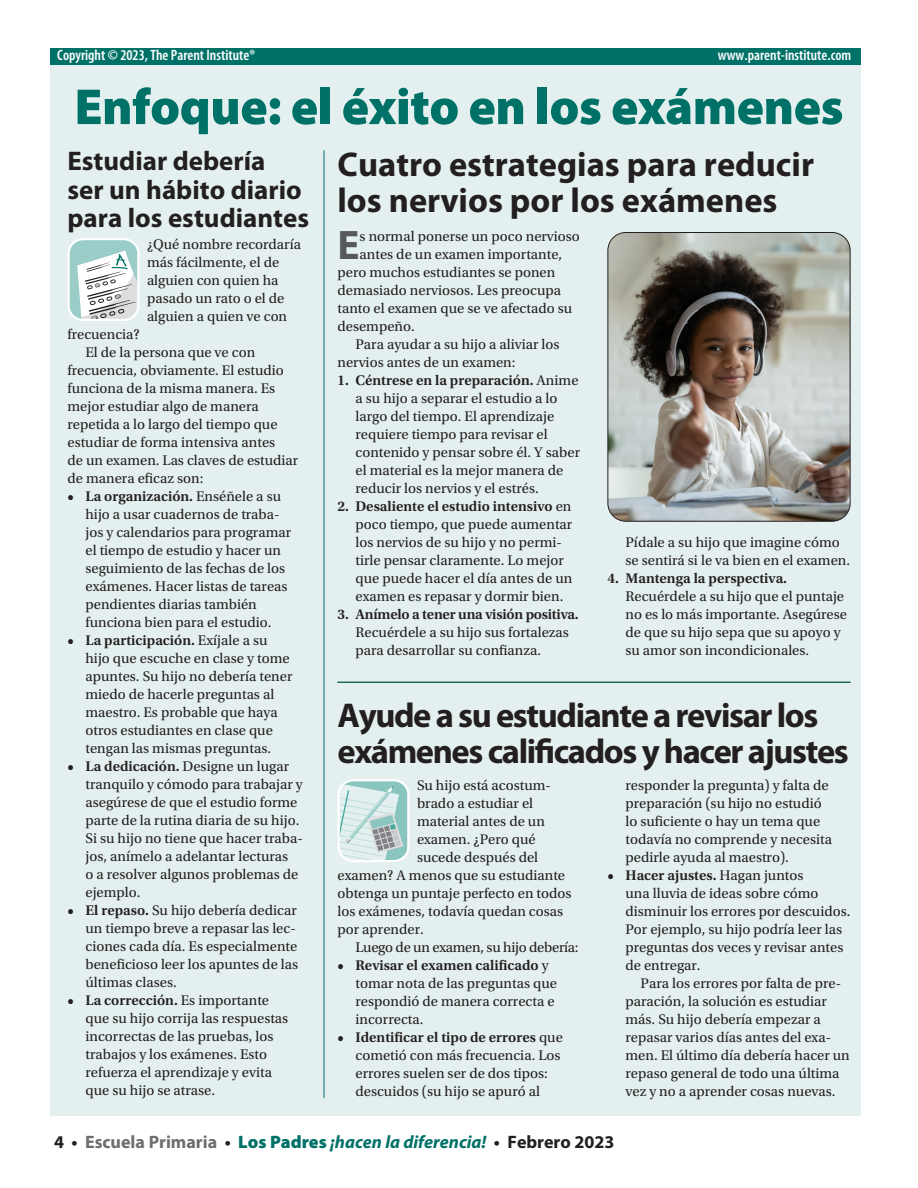
<style>
.page{position:relative;width:918px;height:1188px;background:#fff}
.page>*{position:absolute;margin:0;border:0;box-sizing:border-box;transform-origin:0 0}
.t1{font:900 51px "Myriad Pro";letter-spacing:-.01em;color:#007167}
.t2{font:700 41.4px "Myriad Pro";color:#57585a}
.t3{font:700 34.5px/36px "Myriad Pro";letter-spacing:-.04em;color:#231f20}
.t4{font:700 34.5px/36px "Myriad Pro";color:#231f20}
.t5{font:700 27px/28.5px "Myriad Pro";color:#231f20}
.t6{font:italic 700 18px "Myriad Pro";color:#007167}
.t7{font:600 condensed 15px "Myriad Pro";color:#fff}
.t8{font:14.7px/18px "Utopia Std";color:#231f20}
.t9{font:600 14.7px "Utopia Std";letter-spacing:-.015em;color:#231f20}
.t10{font:14.7px "Utopia Std";letter-spacing:-.02em;color:#231f20}
.s1{font-weight:600}
.s2{font-style:normal;color:#231f20}
.s3{font-style:normal;color:#6c6d70}
.s4{font-weight:900;font-style:normal}
</style>
<div class="page">
<div style="left:50px;top:64px;width:811px;height:1052px;background:#e4f0ef"></div>
<hr style="left:338px;top:682px;width:512px;height:1px;background:#007167">
<div style="left:50px;top:48px;width:811px;height:16px;background:#007167"></div>
<hr style="left:324px;top:150px;width:1px;height:948px;background:#007167">
<svg style="left:68px;top:238px;width:72px;height:83px;background:#c8d9d7"></svg>
<svg style="left:338px;top:779px;width:72px;height:83px"></svg>
<img style="left:608px;top:232px;width:242px;height:289px">
<div style="left:608px;top:232px;width:242px;height:290px;border:1px solid #231f20;border-radius:18px"></div>
<p class="t7" style="left:57px;top:46px;width:199px">Copyright © 2023, The Parent Institute®</p>
<p class="t7" style="left:718px;top:46px;width:135px">www.parent-institute.com</p>
<h1 class="t1" style="left:74px;top:73px;width:771px">Enfoque: el éxito en los exámenes</h1>
<h3 class="t5" style="left:68px;top:146px;width:243px">Estudiar debería<br>ser un hábito diario para los estudiantes</h3>
<h3 class="t4" style="left:338px;top:145px;width:478px">Cuatro estrategias para reducir los nervios por los exámenes</h3>
<h2 class="t2" style="left:338px;top:218px;width:24px">E</h2>
<p class="t8" style="left:360px;top:228px;width:222px">s normal ponerse un poco nervioso</p>
<p class="t8" style="left:147px;top:235px;width:156px">¿Qué nombre recordaría más fácilmente, el de alguien con quien ha pasado un rato o el de alguien a quien ve con</p>
<p class="t8" style="left:360px;top:246px;width:204px">antes de un examen importante,</p>
<p class="t8" style="left:338px;top:264px;width:219px">pero muchos estudiantes se ponen</p>
<p class="t8" style="left:338px;top:282px;width:225px">demasiado nerviosos. Les preocupa</p>
<p class="t8" style="left:338px;top:300px;width:236px">tanto el examen que se ve afectado su</p>
<p class="t8" style="left:338px;top:318px;width:79px">desempeño.</p>
<p class="t8" style="left:355px;top:336px;width:206px">Para ayudar a su hijo a aliviar los</p>
<p class="t8" style="left:338px;top:354px;width:180px">nervios antes de un examen:</p>
<p class="t8" style="left:356px;top:372px;width:226px;text-indent:-18px"><span class="s1">1. Céntrese en la preparación.</span> Anime a su hijo a separar el estudio a lo largo del tiempo. El aprendizaje requiere tiempo para revisar el contenido y pensar sobre él. Y saber el material es la mejor manera de reducir los nervios y el estrés.</p>
<p class="t8" style="left:356px;top:498px;width:219px;text-indent:-18px"><span class="s1">2. Desaliente el estudio intensivo</span> en poco tiempo, que puede aumentar los nervios de su hijo y no permi&shy;tirle pensar claramente. Lo mejor que puede hacer el día antes de un examen es repasar y dormir bien.</p>
<p class="t9" style="left:338px;top:606px;width:243px">3. Anímelo a tener una visión positiva.</p>
<p class="t8" style="left:356px;top:624px;width:215px">Recuérdele a su hijo sus fortalezas para desarrollar su confianza.</p>
<p class="t8" style="left:68px;top:325px;width:74px">frecuencia?</p>
<p class="t8" style="left:85px;top:343px;width:171px">El de la persona que ve con</p>
<p class="t8" style="left:68px;top:361px;width:218px">frecuencia, obviamente. El estudio</p>
<p class="t8" style="left:68px;top:379px;width:209px">funciona de la misma manera. Es</p>
<p class="t8" style="left:68px;top:397px;width:193px">mejor estudiar algo de manera</p>
<p class="t8" style="left:68px;top:415px;width:212px">repetida a lo largo del tiempo que</p>
<p class="t8" style="left:68px;top:433px;width:209px">estudiar de forma intensiva antes</p>
<p class="t8" style="left:68px;top:451px;width:232px">de un examen. Las claves de estudiar</p>
<p class="t8" style="left:68px;top:469px;width:137px">de manera eficaz son:</p>
<p class="t8" style="left:86px;top:487px;width:207px;text-indent:-18px"><span class="s1">• La organización.</span> Enséñele a su hijo a usar cuadernos de traba&shy;jos y calendarios para programar el tiempo de estudio y hacer un seguimiento de las fechas de los exámenes. Hacer listas de tareas pendientes diarias también funciona bien para el estudio.</p>
<p class="t8" style="left:86px;top:631px;width:208px;text-indent:-18px"><span class="s1">• La participación.</span> Exíjale a su hijo que escuche en clase y tome apuntes. Su hijo no debería tener miedo de hacerle preguntas al maestro. Es probable que haya otros estudiantes en clase que tengan las mismas preguntas.</p>
<p class="t8" style="left:86px;top:757px;width:219px;text-indent:-18px"><span class="s1">• La dedicación.</span> Designe un lugar tranquilo y cómodo para trabajar y asegúrese de que el estudio forme parte de la rutina diaria de su hijo.<br>Si su hijo no tiene que hacer traba&shy;jos, anímelo a adelantar lecturas<br>o a resolver algunos problemas de ejemplo.</p>
<p class="t8" style="left:86px;top:901px;width:214px;text-indent:-18px"><span class="s1">• El repaso.</span> Su hijo debería dedicar un tiempo breve a repasar las lec&shy;ciones cada día. Es especialmente beneficioso leer los apuntes de las últimas clases.</p>
<p class="t8" style="left:86px;top:991px;width:204px;text-indent:-18px"><span class="s1">• La corrección.</span> Es importante que su hijo corrija las respuestas incorrectas de las pruebas, los trabajos y los exámenes. Esto refuerza el aprendizaje y evita que su hijo se atrase.</p>
<p class="t8" style="left:625px;top:534px;width:226px">Pídale a su hijo que imagine cómo se sentirá si le va bien en el examen.</p>
<p class="t9" style="left:608px;top:570px;width:181px">4. Mantenga la perspectiva.</p>
<p class="t8" style="left:626px;top:588px;width:223px">Recuérdele a su hijo que el puntaje no es lo más importante. Asegúrese de que su hijo sepa que su apoyo y su amor son incondicionales.</p>
<h3 class="t3" style="left:338px;top:696px;width:513px">Ayude a su estudiante a revisar los exámenes calificados y hacer ajustes</h3>
<p class="t8" style="left:417px;top:776px;width:135px">Su hijo está acostum-</p>
<p class="t8" style="left:417px;top:794px;width:118px">brado a estudiar el</p>
<p class="t8" style="left:417px;top:812px;width:129px">material antes de un</p>
<p class="t8" style="left:417px;top:830px;width:120px">examen. ¿Pero qué</p>
<p class="t8" style="left:417px;top:848px;width:123px">sucede después del</p>
<p class="t8" style="left:338px;top:866px;width:229px">examen? A menos que su estudiante</p>
<p class="t8" style="left:338px;top:884px;width:236px">obtenga un puntaje perfecto en todos</p>
<p class="t8" style="left:338px;top:902px;width:227px">los exámenes, todavía quedan cosas</p>
<p class="t8" style="left:338px;top:920px;width:88px">por aprender.</p>
<p class="t10" style="left:355px;top:939px;width:225px">Luego de un examen, su hijo debería:</p>
<p class="t8" style="left:356px;top:956px;width:203px;text-indent:-18px"><span class="s1">• Revisar el examen calificado</span> y tomar nota de las preguntas que respondió de manera correcta e incorrecta.</p>
<p class="t8" style="left:356px;top:1028px;width:209px;text-indent:-18px"><span class="s1">• Identificar el tipo de errores</span> que cometió con más frecuencia. Los errores suelen ser de dos tipos: descuidos (su hijo se apuró al</p>
<p class="t8" style="left:626px;top:776px;width:208px">responder la pregunta) y falta de preparación (su hijo no estudió lo suficiente o hay un tema que todavía no comprende y necesita pedirle ayuda al maestro).</p>
<p class="t8" style="left:626px;top:866px;width:226px;text-indent:-18px"><span class="s1">• Hacer ajustes.</span> Hagan juntos<br>una lluvia de ideas sobre cómo disminuir los errores por descuidos.<br>Por ejemplo, su hijo podría leer las preguntas dos veces y revisar antes de entregar.</p>
<p class="t8" style="left:626px;top:974px;width:226px;text-indent:15px">Para los errores por falta de pre&shy;paración, la solución es estudiar más. Su hijo debería empezar a repasar varios días antes del exa&shy;men. El último día debería hacer un repaso general de todo una última vez y no a aprender cosas nuevas.</p>
<p class="t6" style="left:54px;top:1130px;width:562px"><span class="s2">4 •</span> <span class="s3">Escuela Primaria</span> <span class="s2">•</span> <span class="s4">Los Padres</span> ¡hacen la diferencia! <span class="s2">• Febrero 2023</span></p>
</div>
